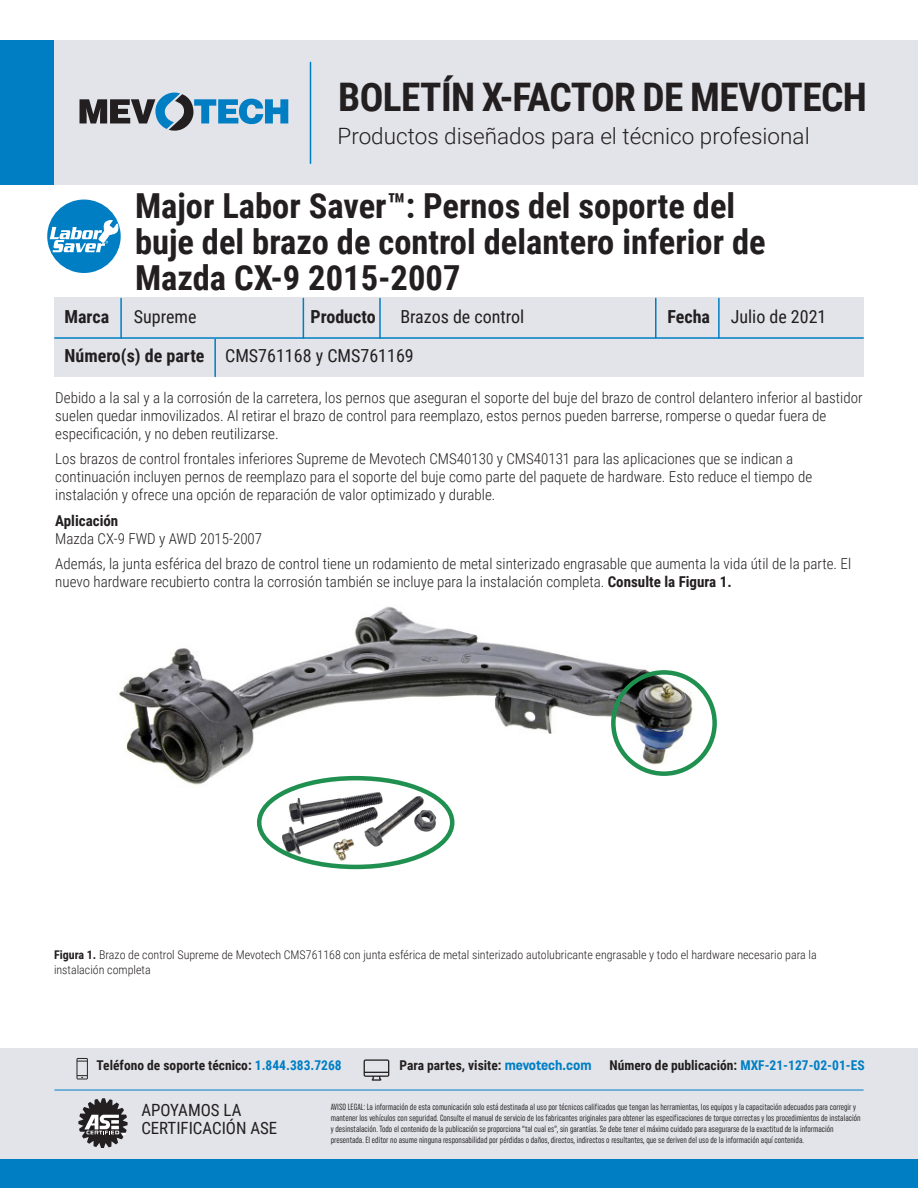
<style>
.page{position:relative;width:918px;height:1188px;background:#fff}
.page>*{position:absolute;margin:0;border:0;box-sizing:border-box;transform-origin:0 0}
.t1{font:700 39.3px "Roboto Condensed";letter-spacing:-.015em;color:#231f20}
.t2{font:700 34.5px/36px "Roboto Condensed";color:#231f20}
.t3{font:300 22.5px "Roboto";color:#231f20}
.t4{font:18px "Roboto Condensed";color:#231f20}
.t5{font:700 18px "Roboto Condensed";color:#231f20}
.t6{font:16.8px/18px "Roboto Condensed";color:#231f20}
.t7{font:300 15px/18px "Roboto Condensed";color:#231f20}
.t8{font:700 13.5px "Roboto Condensed";color:#231f20}
.t9{font:300 12px/15px "Roboto Condensed";color:#231f20}
.t10{font:extra-condensed 9px/10.8px "Uniform";color:#231f20}
.s1{font-weight:700}
.s2{color:#007ec4}
.s3{font-family:"Uniform Condensed";font-size:14.25px;color:#007ec4}
</style>
<div class="page">
<div style="left:44px;top:40px;width:874px;height:145px;background:#e2e4e9"></div>
<div style="left:0;top:40px;width:54px;height:145px;background:#007ec4"></div>
<hr style="left:310px;top:62px;width:1px;height:101px;background:#007ec4">
<svg style="left:80px;top:93px;width:208px;height:38px"></svg>
<img style="left:119px;top:606px;width:582px;height:180px">
<div style="left:47px;top:200px;width:74px;height:73px;background:#007ec4;border-radius:50%"></div>
<svg style="left:49px;top:220px;width:70px;height:32px"></svg>
<div style="left:54px;top:298px;width:810px;height:79px;background:#e2e4e9"></div>
<hr style="left:303px;top:298px;width:1px;height:40px;background:#007ec4">
<hr style="left:655px;top:298px;width:2px;height:40px;background:#007ec4">
<hr style="left:379px;top:298px;width:2px;height:40px;background:#007ec4">
<hr style="left:718px;top:298px;width:2px;height:40px;background:#007ec4">
<hr style="left:120px;top:298px;width:2px;height:40px;background:#007ec4">
<hr style="left:55px;top:337px;width:808px;height:2px;background:#007ec4">
<hr style="left:214px;top:339px;width:2px;height:37px;background:#007ec4">
<div style="left:611px;top:670px;width:106px;height:106px;border:4px solid #1f9050;border-radius:50%"></div>
<img style="left:282px;top:779px;width:156px;height:91px">
<div style="left:257px;top:776px;width:197px;height:93px;border:4px solid #1f9050;border-radius:50%"></div>
<div style="left:0;top:1049px;width:918px;height:139px;background:#e2e4e9"></div>
<div style="left:0;top:1160px;width:918px;height:28px;background:#007ec4"></div>
<svg style="left:78px;top:1098px;width:50px;height:50px"></svg>
<svg style="left:76px;top:1058px;width:12px;height:21px"></svg>
<svg style="left:364px;top:1059px;width:25px;height:22px"></svg>
<hr style="left:55px;top:1090px;width:808px;height:1px;background:#007ec4">
<p class="t1" style="left:338px;top:70px;width:530px">BOLETÍN X-FACTOR DE MEVOTECH</p>
<p class="t3" style="left:338px;top:120px;width:474px">Productos diseñados para el técnico profesional</p>
<p class="t2" style="left:135px;top:186px;width:632px">Major Labor Saver™: Pernos del soporte del buje del brazo de control delantero inferior de<br>Mazda CX-9 2015-2007</p>
<p class="t5" style="left:64px;top:304px;width:46px">Marca</p>
<p class="t4" style="left:134px;top:304px;width:64px">Supreme</p>
<p class="t5" style="left:310px;top:304px;width:67px">Producto</p>
<p class="t4" style="left:400px;top:304px;width:125px">Brazos de control</p>
<p class="t4" style="left:668px;top:304px;width:161px"><span class="s1">Fecha</span> Julio de 2021</p>
<p class="t4" style="left:64px;top:343px;width:351px"><span class="s1">Número(s) de parte</span> CMS761168 y CMS761169</p>
<p class="t7" style="left:55px;top:388px;width:809px">Debido a la sal y a la corrosión de la carretera, los pernos que aseguran el soporte del buje del brazo de control delantero inferior al bastidor suelen quedar inmovilizados. Al retirar el brazo de control para reemplazo, estos pernos pueden barrerse, romperse o quedar fuera de especificación, y no deben reutilizarse.</p>
<p class="t7" style="left:55px;top:449px;width:758px">Los brazos de control frontales inferiores Supreme de Mevotech CMS40130 y CMS40131 para las aplicaciones que se indican a continuación incluyen pernos de reemplazo para el soporte del buje como parte del paquete de hardware. Esto reduce el tiempo de instalación y ofrece una opción de reparación de valor optimizado y durable.</p>
<p class="t7" style="left:55px;top:511px;width:208px"><span class="s1">Aplicación<br></span>Mazda CX-9 FWD y AWD 2015-2007</p>
<p class="t7" style="left:55px;top:554px;width:797px">Además, la junta esférica del brazo de control tiene un rodamiento de metal sinterizado engrasable que aumenta la vida útil de la parte. El nuevo hardware recubierto contra la corrosión también se incluye para la instalación completa. <span class="s1">Consulte la Figura 1.</span></p>
<p class="t9" style="left:54px;top:947px;width:764px"><span class="s1">Figura 1.</span> Brazo de control Supreme de Mevotech CMS761168 con junta esférica de metal sinterizado autolubricante engrasable y todo el hardware necesario para la instalación completa</p>
<p class="t8" style="left:97px;top:1055px;width:247px">Teléfono de soporte técnico: <span class="s2">1.844.383.7268</span></p>
<p class="t8" style="left:400px;top:1055px;width:193px">Para partes, visite: <span class="s3">mevotech.com</span></p>
<p class="t8" style="left:610px;top:1055px;width:257px">Número de publicación: <span class="s2">MXF-21-127-02-01-ES</span></p>
<p class="t6" style="left:141px;top:1101px;width:137px">APOYAMOS LA<br>CERTIFICACIÓN ASE</p>
<p class="t10" style="left:331px;top:1102px;width:531px">AVISO LEGAL: La información de esta comunicación solo está destinada al uso por técnicos calificados que tengan las herramientas, los equipos y la capacitación adecuados para corregir y mantener los vehículos con seguridad. Consulte el manual de servicio de los fabricantes originales para obtener las especificaciones de torque correctas y los procedimientos de instalación y desinstalación. Todo el contenido de la publicación se proporciona “tal cual es”, sin garantías. Se debe tener el máximo cuidado para asegurarse de la exactitud de la información presentada. El editor no asume ninguna responsabilidad por pérdidas o daños, directos, indirectos o resultantes, que se deriven del uso de la información aquí contenida.</p>
</div>
